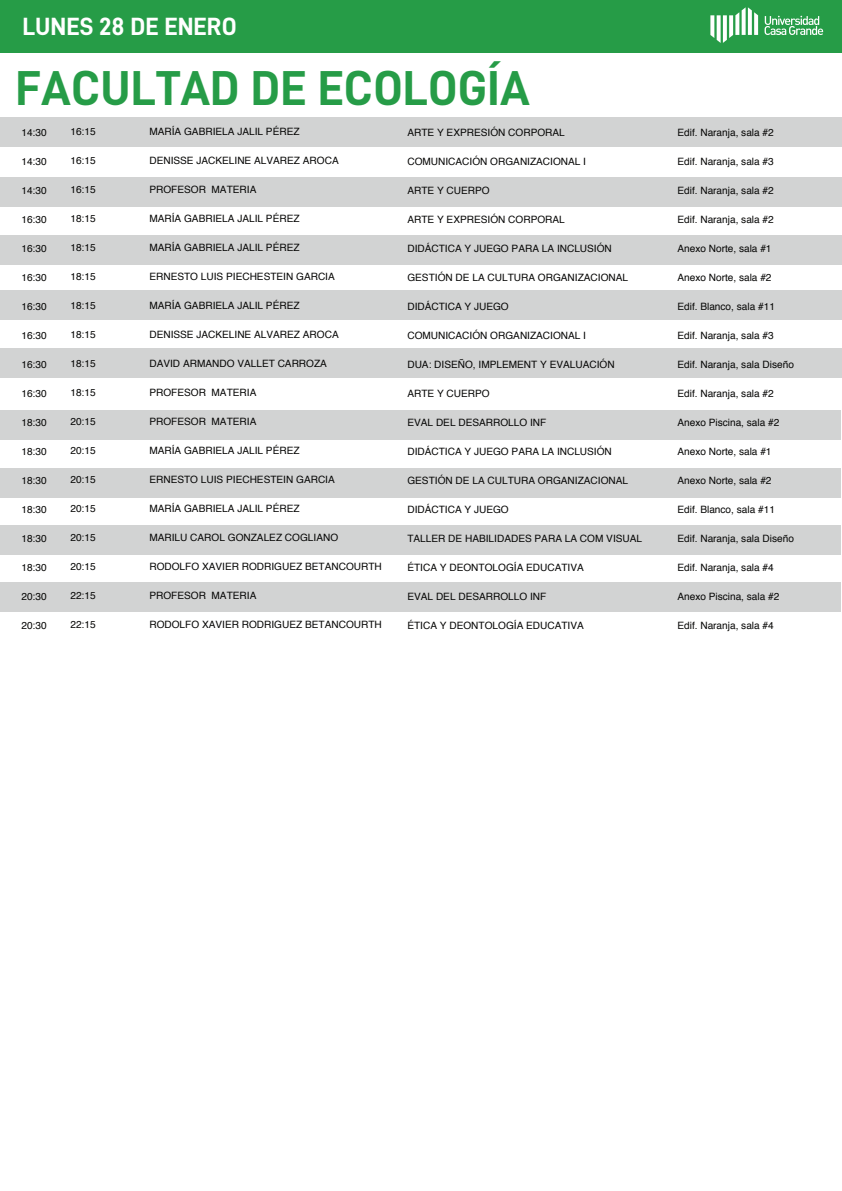
<style>
.page{position:relative;width:842px;height:1191px;background:#fff}
.page>*{position:absolute;margin:0;border:0;box-sizing:border-box;transform-origin:0 0}
.t1{font:49.1px "D DIN Bold";color:#269c47}
.t2{font:25px "D DIN Bold";color:#fff}
.t3{font:10.1px "Helvetica";color:#050504}
</style>
<div class="page">
<div style="left:0;top:410px;width:841px;height:29px;background:#d2d3d3"></div>
<div style="left:0;top:468px;width:841px;height:29px;background:#d2d3d3"></div>
<div style="left:0;top:582px;width:841px;height:29px;background:#d2d3d3"></div>
<div style="left:0;top:526px;width:841px;height:29px;background:#d2d3d3"></div>
<div style="left:0;top:0;width:842px;height:53px;background:#269c47"></div>
<svg style="left:710px;top:7px;width:48px;height:36px"></svg>
<svg style="left:764px;top:16px;width:59px;height:19px"></svg>
<div style="left:0;top:117px;width:842px;height:30px;background:#d2d3d3"></div>
<div style="left:0;top:177px;width:842px;height:30px;background:#d2d3d3"></div>
<div style="left:0;top:348px;width:842px;height:30px;background:#d2d3d3"></div>
<div style="left:0;top:290px;width:842px;height:30px;background:#d2d3d3"></div>
<div style="left:0;top:235px;width:842px;height:29px;background:#d2d3d3"></div>
<h2 class="t2" style="left:22px;top:13px;width:216px">LUNES 28 DE ENERO</h2>
<h1 class="t1" style="left:15px;top:61px;width:516px">FACULTAD DE ECOLOGÍA</h1>
<p class="t3" style="left:21px;top:124px;width:27px">14:30</p>
<p class="t3" style="left:21px;top:153px;width:27px">14:30</p>
<p class="t3" style="left:21px;top:182px;width:27px">14:30</p>
<p class="t3" style="left:21px;top:211px;width:27px">16:30</p>
<p class="t3" style="left:21px;top:240px;width:27px">16:30</p>
<p class="t3" style="left:21px;top:269px;width:27px">16:30</p>
<p class="t3" style="left:21px;top:298px;width:27px">16:30</p>
<p class="t3" style="left:21px;top:327px;width:27px">16:30</p>
<p class="t3" style="left:21px;top:356px;width:27px">16:30</p>
<p class="t3" style="left:21px;top:385px;width:27px">16:30</p>
<p class="t3" style="left:21px;top:414px;width:27px">18:30</p>
<p class="t3" style="left:21px;top:443px;width:27px">18:30</p>
<p class="t3" style="left:21px;top:472px;width:27px">18:30</p>
<p class="t3" style="left:21px;top:501px;width:27px">18:30</p>
<p class="t3" style="left:21px;top:530px;width:27px">18:30</p>
<p class="t3" style="left:21px;top:559px;width:27px">18:30</p>
<p class="t3" style="left:21px;top:588px;width:27px">20:30</p>
<p class="t3" style="left:21px;top:617px;width:27px">20:30</p>
<p class="t3" style="left:149px;top:124px;width:152px">MARÍA GABRIELA JALIL PÉREZ</p>
<p class="t3" style="left:149px;top:153px;width:191px">DENISSE JACKELINE ALVAREZ AROCA</p>
<p class="t3" style="left:149px;top:182px;width:108px">PROFESOR MATERIA</p>
<p class="t3" style="left:149px;top:211px;width:152px">MARÍA GABRIELA JALIL PÉREZ</p>
<p class="t3" style="left:149px;top:240px;width:152px">MARÍA GABRIELA JALIL PÉREZ</p>
<p class="t3" style="left:149px;top:269px;width:187px">ERNESTO LUIS PIECHESTEIN GARCIA</p>
<p class="t3" style="left:149px;top:298px;width:152px">MARÍA GABRIELA JALIL PÉREZ</p>
<p class="t3" style="left:149px;top:327px;width:191px">DENISSE JACKELINE ALVAREZ AROCA</p>
<p class="t3" style="left:149px;top:356px;width:179px">DAVID ARMANDO VALLET CARROZA</p>
<p class="t3" style="left:149px;top:385px;width:108px">PROFESOR MATERIA</p>
<p class="t3" style="left:149px;top:414px;width:108px">PROFESOR MATERIA</p>
<p class="t3" style="left:149px;top:443px;width:152px">MARÍA GABRIELA JALIL PÉREZ</p>
<p class="t3" style="left:149px;top:472px;width:187px">ERNESTO LUIS PIECHESTEIN GARCIA</p>
<p class="t3" style="left:149px;top:501px;width:152px">MARÍA GABRIELA JALIL PÉREZ</p>
<p class="t3" style="left:149px;top:530px;width:190px">MARILU CAROL GONZALEZ COGLIANO</p>
<p class="t3" style="left:149px;top:559px;width:234px">RODOLFO XAVIER RODRIGUEZ BETANCOURTH</p>
<p class="t3" style="left:149px;top:588px;width:108px">PROFESOR MATERIA</p>
<p class="t3" style="left:149px;top:617px;width:234px">RODOLFO XAVIER RODRIGUEZ BETANCOURTH</p>
<p class="t3" style="left:407px;top:125px;width:159px">ARTE Y EXPRESIÓN CORPORAL</p>
<p class="t3" style="left:407px;top:154px;width:180px">COMUNICACIÓN ORGANIZACIONAL I</p>
<p class="t3" style="left:407px;top:183px;width:84px">ARTE Y CUERPO</p>
<p class="t3" style="left:407px;top:212px;width:159px">ARTE Y EXPRESIÓN CORPORAL</p>
<p class="t3" style="left:407px;top:241px;width:206px">DIDÁCTICA Y JUEGO PARA LA INCLUSIÓN</p>
<p class="t3" style="left:407px;top:270px;width:222px">GESTIÓN DE LA CULTURA ORGANIZACIONAL</p>
<p class="t3" style="left:407px;top:299px;width:103px">DIDÁCTICA Y JUEGO</p>
<p class="t3" style="left:407px;top:328px;width:180px">COMUNICACIÓN ORGANIZACIONAL I</p>
<p class="t3" style="left:407px;top:357px;width:209px">DUA: DISEÑO, IMPLEMENT Y EVALUACIÓN</p>
<p class="t3" style="left:407px;top:386px;width:84px">ARTE Y CUERPO</p>
<p class="t3" style="left:407px;top:415px;width:140px">EVAL DEL DESARROLLO INF</p>
<p class="t3" style="left:407px;top:444px;width:206px">DIDÁCTICA Y JUEGO PARA LA INCLUSIÓN</p>
<p class="t3" style="left:407px;top:473px;width:222px">GESTIÓN DE LA CULTURA ORGANIZACIONAL</p>
<p class="t3" style="left:407px;top:502px;width:103px">DIDÁCTICA Y JUEGO</p>
<p class="t3" style="left:407px;top:531px;width:236px">TALLER DE HABILIDADES PARA LA COM VISUAL</p>
<p class="t3" style="left:407px;top:560px;width:178px">ÉTICA Y DEONTOLOGÍA EDUCATIVA</p>
<p class="t3" style="left:407px;top:589px;width:140px">EVAL DEL DESARROLLO INF</p>
<p class="t3" style="left:407px;top:618px;width:178px">ÉTICA Y DEONTOLOGÍA EDUCATIVA</p>
<p class="t3" style="left:70px;top:124px;width:27px">16:15</p>
<p class="t3" style="left:70px;top:153px;width:27px">16:15</p>
<p class="t3" style="left:70px;top:182px;width:27px">16:15</p>
<p class="t3" style="left:70px;top:211px;width:27px">18:15</p>
<p class="t3" style="left:70px;top:240px;width:27px">18:15</p>
<p class="t3" style="left:70px;top:269px;width:27px">18:15</p>
<p class="t3" style="left:70px;top:298px;width:27px">18:15</p>
<p class="t3" style="left:70px;top:327px;width:27px">18:15</p>
<p class="t3" style="left:70px;top:356px;width:27px">18:15</p>
<p class="t3" style="left:70px;top:385px;width:27px">18:15</p>
<p class="t3" style="left:70px;top:414px;width:27px">20:15</p>
<p class="t3" style="left:70px;top:443px;width:27px">20:15</p>
<p class="t3" style="left:70px;top:472px;width:27px">20:15</p>
<p class="t3" style="left:70px;top:501px;width:27px">20:15</p>
<p class="t3" style="left:70px;top:530px;width:27px">20:15</p>
<p class="t3" style="left:70px;top:559px;width:27px">20:15</p>
<p class="t3" style="left:70px;top:588px;width:27px">22:15</p>
<p class="t3" style="left:70px;top:617px;width:27px">22:15</p>
<p class="t3" style="left:677px;top:124px;width:98px">Edif. Naranja, sala #2</p>
<p class="t3" style="left:677px;top:153px;width:98px">Edif. Naranja, sala #3</p>
<p class="t3" style="left:677px;top:182px;width:98px">Edif. Naranja, sala #2</p>
<p class="t3" style="left:677px;top:211px;width:98px">Edif. Naranja, sala #2</p>
<p class="t3" style="left:677px;top:240px;width:96px">Anexo Norte, sala #1</p>
<p class="t3" style="left:677px;top:269px;width:96px">Anexo Norte, sala #2</p>
<p class="t3" style="left:677px;top:298px;width:99px">Edif. Blanco, sala #11</p>
<p class="t3" style="left:677px;top:327px;width:98px">Edif. Naranja, sala #3</p>
<p class="t3" style="left:677px;top:356px;width:118px">Edif. Naranja, sala Diseño</p>
<p class="t3" style="left:677px;top:385px;width:98px">Edif. Naranja, sala #2</p>
<p class="t3" style="left:677px;top:414px;width:103px">Anexo Piscina, sala #2</p>
<p class="t3" style="left:677px;top:443px;width:96px">Anexo Norte, sala #1</p>
<p class="t3" style="left:677px;top:472px;width:96px">Anexo Norte, sala #2</p>
<p class="t3" style="left:677px;top:501px;width:99px">Edif. Blanco, sala #11</p>
<p class="t3" style="left:677px;top:530px;width:118px">Edif. Naranja, sala Diseño</p>
<p class="t3" style="left:677px;top:559px;width:98px">Edif. Naranja, sala #4</p>
<p class="t3" style="left:677px;top:588px;width:103px">Anexo Piscina, sala #2</p>
<p class="t3" style="left:677px;top:617px;width:98px">Edif. Naranja, sala #4</p>
</div>
